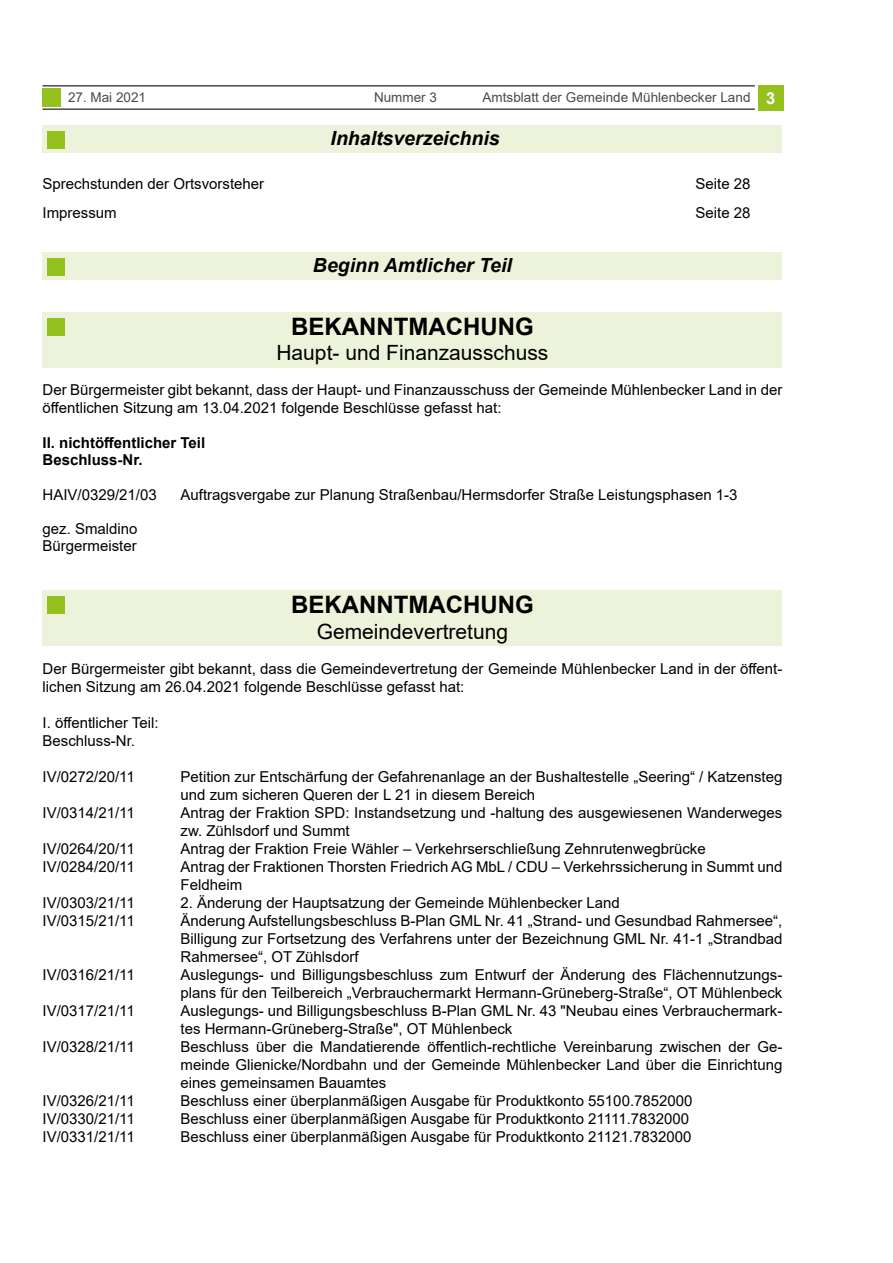
<style>
.page{position:relative;width:893px;height:1263px;background:#fff}
.page>*{position:absolute;margin:0;border:0;box-sizing:border-box;transform-origin:0 0}
.t1{font:700 24px "Arial";color:#000}
.t2{font:21px "Arial";color:#000}
.t3{font:italic 700 19.5px "Arial";color:#000}
.t4{font:15px/18px "Arial";color:#000}
.t5{font:700 15px/17.2px "Arial";color:#000}
.t6{font:13.5px "Arial";color:#4a4a49}
.s1{font-weight:700;font-size:16.5px;color:#fff}
</style>
<div class="page">
<div style="left:758px;top:85px;width:25px;height:26px;background:#95c11f"></div>
<div style="left:43px;top:125px;width:739px;height:28px;background:#ecf3da"></div>
<div style="left:43px;top:89px;width:18px;height:18px;background:#95c11f"></div>
<hr style="left:43px;top:85px;width:712px;height:2px;background:#4a4a49">
<hr style="left:43px;top:108px;width:712px;height:2px;background:#4a4a49">
<div style="left:47px;top:132px;width:17px;height:17px;background:#95c11f"></div>
<div style="left:43px;top:252px;width:739px;height:28px;background:#ecf3da"></div>
<div style="left:47px;top:258px;width:17px;height:17px;background:#95c11f"></div>
<div style="left:43px;top:312px;width:739px;height:55px;background:#ecf3da"></div>
<div style="left:47px;top:318px;width:17px;height:17px;background:#95c11f"></div>
<div style="left:43px;top:590px;width:739px;height:56px;background:#ecf3da"></div>
<div style="left:47px;top:597px;width:17px;height:17px;background:#95c11f"></div>
<p class="t6" style="left:68px;top:88px;width:80px">27. Mai 2021</p>
<p class="t6" style="left:374px;top:88px;width:65px">Nummer 3</p>
<p class="t6" style="left:483px;top:88px;width:294px">Amtsblatt der Gemeinde Mühlenbecker Land <span class="s1">3</span></p>
<h3 class="t3" style="left:331px;top:125px;width:171px">Inhaltsverzeichnis</h3>
<p class="t4" style="left:43px;top:175px;width:223px">Sprechstunden der Ortsvorsteher</p>
<p class="t4" style="left:695px;top:175px;width:57px">Seite 28</p>
<p class="t4" style="left:43px;top:203px;width:76px">Impressum</p>
<p class="t4" style="left:695px;top:203px;width:57px">Seite 28</p>
<h3 class="t3" style="left:313px;top:252px;width:201px">Beginn Amtlicher Teil</h3>
<h1 class="t1" style="left:291px;top:309px;width:244px">BEKANNTMACHUNG</h1>
<h2 class="t2" style="left:276px;top:338px;width:273px">Haupt- und Finanzausschuss</h2>
<p class="t4" style="left:43px;top:381px;width:741px">Der Bürgermeister gibt bekannt, dass der Haupt- und Finanzausschuss der Gemeinde Mühlenbecker Land in der öffentlichen Sitzung am 13.04.2021 folgende Beschlüsse gefasst hat:</p>
<p class="t5" style="left:43px;top:434px;width:164px">II. nichtöffentlicher Teil<br>Beschluss-Nr.</p>
<p class="t4" style="left:43px;top:485px;width:116px">HAIV/0329/21/03</p>
<p class="t4" style="left:181px;top:485px;width:558px">Auftragsvergabe zur Planung Straßenbau/Hermsdorfer Straße Leistungsphasen 1-3</p>
<p class="t4" style="left:43px;top:520px;width:97px;line-height:17.2px">gez. Smaldino<br>Bürgermeister</p>
<h1 class="t1" style="left:291px;top:588px;width:244px">BEKANNTMACHUNG</h1>
<h2 class="t2" style="left:317px;top:617px;width:193px">Gemeindevertretung</h2>
<p class="t4" style="left:43px;top:659px;width:741px">Der Bürgermeister gibt bekannt, dass die Gemeindevertretung der Gemeinde Mühlenbecker Land in der öffent&shy;lichen Sitzung am 26.04.2021 folgende Beschlüsse gefasst hat:</p>
<p class="t4" style="left:43px;top:713px;width:118px">I. öffentlicher Teil:<br>Beschluss-Nr.</p>
<p class="t4" style="left:43px;top:767px;width:94px">IV/0272/20/11</p>
<p class="t4" style="left:181px;top:767px;width:603px">Petition zur Entschärfung der Gefahrenanlage an der Bushaltestelle „Seering“ / Katzensteg und zum sicheren Queren der L 21 in diesem Bereich</p>
<p class="t4" style="left:43px;top:803px;width:94px">IV/0314/21/11</p>
<p class="t4" style="left:181px;top:803px;width:603px">Antrag der Fraktion SPD: Instandsetzung und -haltung des ausgewiesenen Wanderweges zw. Zühlsdorf und Summt</p>
<p class="t4" style="left:43px;top:839px;width:94px">IV/0264/20/11</p>
<p class="t4" style="left:181px;top:839px;width:527px">Antrag der Fraktion Freie Wähler – Verkehrserschließung Zehnrutenwegbrücke</p>
<p class="t4" style="left:43px;top:857px;width:94px">IV/0284/20/11</p>
<p class="t4" style="left:181px;top:857px;width:603px">Antrag der Fraktionen Thorsten Friedrich AG MbL / CDU – Verkehrssicherung in Summt und<br>Feldheim</p>
<p class="t4" style="left:43px;top:893px;width:94px">IV/0303/21/11</p>
<p class="t4" style="left:181px;top:893px;width:441px">2. Änderung der Hauptsatzung der Gemeinde Mühlenbecker Land</p>
<p class="t4" style="left:43px;top:911px;width:94px">IV/0315/21/11</p>
<p class="t4" style="left:181px;top:911px;width:603px;text-align:justify">Änderung Aufstellungsbeschluss B-Plan GML Nr. 41 „Strand- und Gesundbad Rahmersee“, Billigung zur Fortsetzung des Verfahrens unter der Bezeichnung GML Nr. 41-1 „Strandbad Rahmersee“, OT Zühlsdorf</p>
<p class="t4" style="left:43px;top:965px;width:94px">IV/0316/21/11</p>
<p class="t4" style="left:181px;top:965px;width:603px">Auslegungs- und Billigungsbeschluss zum Entwurf der Änderung des Flächennutzungs&shy;plans für den Teilbereich „Verbrauchermarkt Hermann-Grüneberg-Straße“, OT Mühlenbeck</p>
<p class="t4" style="left:43px;top:1001px;width:94px">IV/0317/21/11</p>
<p class="t4" style="left:181px;top:1001px;width:603px">Auslegungs- und Billigungsbeschluss B-Plan GML Nr. 43 "Neubau eines Verbrauchermark&shy;tes Hermann-Grüneberg-Straße", OT Mühlenbeck</p>
<p class="t4" style="left:43px;top:1037px;width:94px">IV/0328/21/11</p>
<p class="t4" style="left:181px;top:1037px;width:603px;text-align:justify">Beschluss über die Mandatierende öffentlich-rechtliche Vereinbarung zwischen der Ge&shy;meinde Glienicke/Nordbahn und der Gemeinde Mühlenbecker Land über die Einrichtung eines gemeinsamen Bauamtes</p>
<p class="t4" style="left:43px;top:1091px;width:94px">IV/0326/21/11</p>
<p class="t4" style="left:181px;top:1091px;width:513px">Beschluss einer überplanmäßigen Ausgabe für Produktkonto 55100.7852000</p>
<p class="t4" style="left:43px;top:1109px;width:94px">IV/0330/21/11</p>
<p class="t4" style="left:181px;top:1109px;width:510px">Beschluss einer überplanmäßigen Ausgabe für Produktkonto 21111.7832000</p>
<p class="t4" style="left:43px;top:1127px;width:94px">IV/0331/21/11</p>
<p class="t4" style="left:181px;top:1127px;width:512px">Beschluss einer überplanmäßigen Ausgabe für Produktkonto 21121.7832000</p>
</div>
